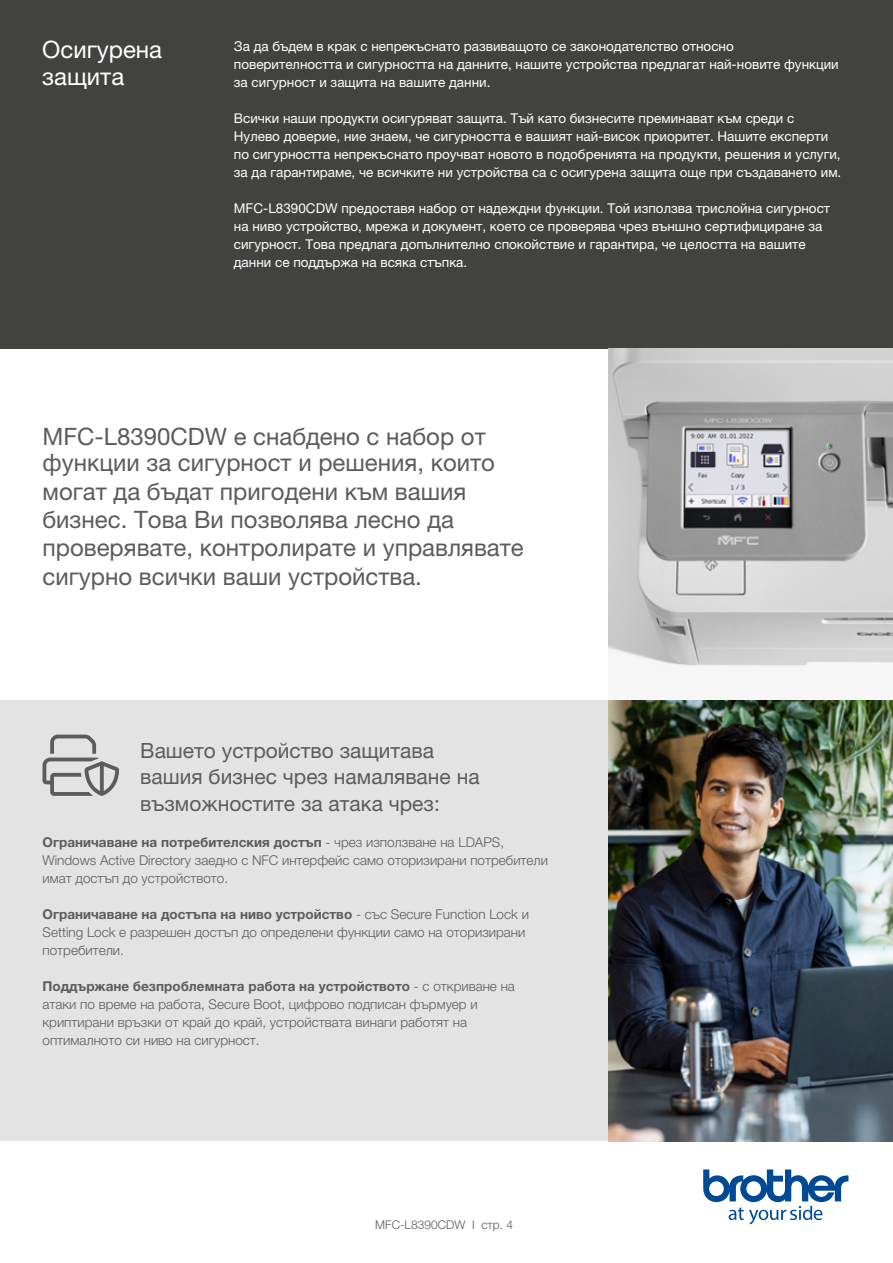
<style>
.page{position:relative;width:893px;height:1263px;background:#fff}
.page>*{position:absolute;margin:0;border:0;box-sizing:border-box;transform-origin:0 0}
.t1{font:24px/28px "Helvetica Neue LTW1 G";color:#5c5c5b}
.t2{font:24px/27px "Helvetica Neue LTW1 G";color:#fff}
.t3{font:21px/26.2px "Helvetica Neue LTW1 G";color:#5c5c5b}
.t4{font:13.5px/18px "Helvetica Neue LTW1 G";color:#fff}
.t5{font:300 13.5px/18px "Helvetica Neue LTW1 G";color:#5c5c5b}
.t6{font:300 12px "Helvetica Neue LTW1 G";color:#5c5c5b}
.s1{font-weight:700}
</style>
<div class="page">
<svg style="left:703px;top:1169px;width:145px;height:55px"></svg>
<div style="left:0;top:701px;width:608px;height:440px;background:#e3e3e3"></div>
<div style="left:0;top:0;width:893px;height:349px;background:#424241"></div>
<img style="left:608px;top:349px;width:285px;height:792px">
<svg style="left:43px;top:735px;width:76px;height:61px"></svg>
<h1 class="t2" style="left:42px;top:35px;width:121px">Осигурена защита</h1>
<p class="t4" style="left:234px;top:37px;width:606px">За да бъдем в крак с непрекъснато развиващото се законодателство относно поверителността и сигурността на данните, нашите устройства предлагат най-новите функции за сигурност и защита на вашите данни.</p>
<p class="t4" style="left:234px;top:109px;width:609px">Всички наши продукти осигуряват защита. Тъй като бизнесите преминават към среди с Нулево доверие, ние знаем, че сигурността е вашият най-висок приоритет. Нашите експерти по сигурността непрекъснато проучват новото в подобренията на продукти, решения и услуги, за да гарантираме, че всичките ни устройства са с осигурена защита още при създаването им.</p>
<p class="t4" style="left:234px;top:199px;width:598px">MFC-L8390CDW предоставя набор от надеждни функции. Той използва трислойна сигурност на ниво устройство, мрежа и документ, което се проверява чрез външно сертифициране за сигурност. Това предлага допълнително спокойствие и гарантира, че целостта на вашите данни се поддържа на всяка стъпка.</p>
<h1 class="t1" style="left:43px;top:422px;width:483px">MFC-L8390CDW е снабдено с набор от функции за сигурност и решения, които могат да бъдат пригодени към вашия бизнес. Това Ви позволява лесно да проверявате, контролирате и управлявате сигурно всички ваши устройства.</h1>
<h2 class="t3" style="left:140px;top:737px;width:341px">Вашето устройство защитава вашия бизнес чрез намаляване на възможностите за атака чрез:</h2>
<p class="t5" style="left:43px;top:833px;width:507px"><span class="s1">Ограничаване на потребителския достъп</span> - чрез използване на LDAPS,<br>Windows Active Directory заедно с NFC интерфейс само оторизирани потребители имат достъп до устройството.</p>
<p class="t5" style="left:43px;top:905px;width:488px"><span class="s1">Ограничаване на достъпа на ниво устройство</span> - със Secure Function Lock и<br>Setting Lock е разрешен достъп до определени функции само на оторизирани потребители.</p>
<p class="t5" style="left:43px;top:977px;width:474px"><span class="s1">Поддържане безпроблемната работа на устройството</span> - с откриване на атаки по време на работа, Secure Boot, цифрово подписан фърмуер и криптирани връзки от край до край, устройствата винаги работят на оптималното си ниво на сигурност.</p>
<p class="t6" style="left:375px;top:1217px;width:139px">MFC-L8390CDW I стр. 4</p>
</div>
